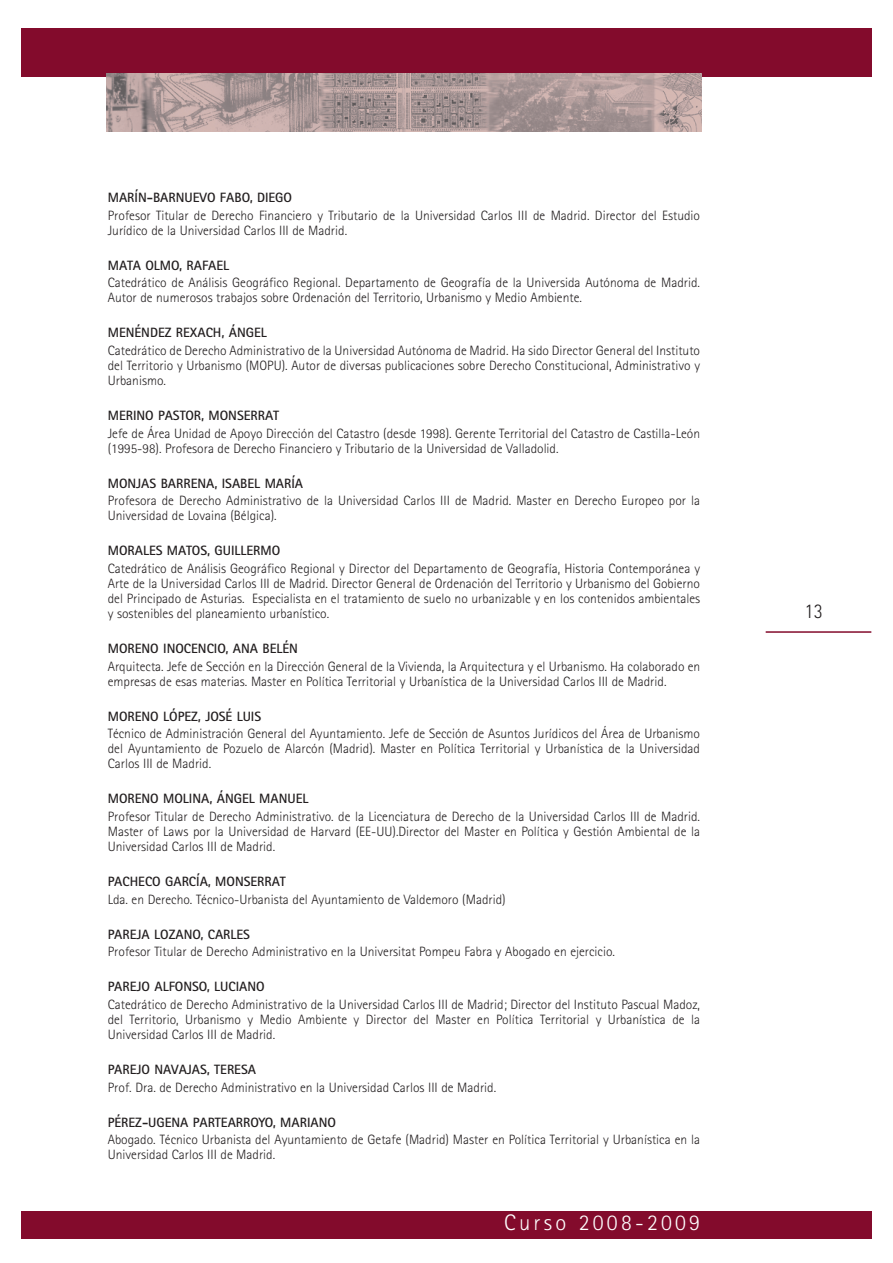
<style>
.page{position:relative;width:893px;height:1263px;background:#fff}
.page>*{position:absolute;margin:0;border:0;box-sizing:border-box;transform-origin:0 0}
.t1{font:300 22.5px "Rotis Sans Serif";letter-spacing:.145em;color:#fff}
.t2{font:300 21px "Rotis Sans Serif";color:#231f20;scale:.9 1}
.t3{font:300 13.5px/15px "Rotis Sans Serif";color:#231f20}
.t4{font:700 13.5px "Rotis Sans Serif";color:#231f20}
</style>
<div class="page">
<div style="left:21px;top:28px;width:851px;height:49px;background:#830b2c"></div>
<div style="left:21px;top:1211px;width:851px;height:28px;background:#830b2c"></div>
<img style="left:106px;top:74px;width:596px;height:57px">
<hr style="left:766px;top:631px;width:105px;height:2px;background:#830b2c">
<p class="t4" style="left:108px;top:193px;width:186px">MARÍN-BARNUEVO FABO, DIEGO</p>
<p class="t3" style="left:108px;top:209px;width:594px">Profesor Titular de Derecho Financiero y Tributario de la Universidad Carlos III de Madrid. Director del Estudio<br>Jurídico de la Universidad Carlos III de Madrid.</p>
<p class="t4" style="left:108px;top:260px;width:123px">MATA OLMO, RAFAEL</p>
<p class="t3" style="left:108px;top:277px;width:594px">Catedrático de Análisis Geográfico Regional. Departamento de Geografía de la Universida Autónoma de Madrid.<br>Autor de numerosos trabajos sobre Ordenación del Territorio, Urbanismo y Medio Ambiente.</p>
<p class="t4" style="left:108px;top:328px;width:161px">MENÉNDEZ REXACH, ÁNGEL</p>
<p class="t3" style="left:108px;top:344px;width:594px;text-align:justify">Catedrático de Derecho Administrativo de la Universidad Autónoma de Madrid. Ha sido Director General del Instituto del Territorio y Urbanismo (MOPU). Autor de diversas publicaciones sobre Derecho Constitucional, Administrativo y Urbanismo.</p>
<p class="t4" style="left:108px;top:411px;width:173px">MERINO PASTOR, MONSERRAT</p>
<p class="t3" style="left:108px;top:427px;width:594px">Jefe de Área Unidad de Apoyo Dirección del Catastro (desde 1998). Gerente Territorial del Catastro de Castilla-León (1995-98). Profesora de Derecho Financiero y Tributario de la Universidad de Valladolid.</p>
<p class="t4" style="left:108px;top:478px;width:197px">MONJAS BARRENA, ISABEL MARÍA</p>
<p class="t3" style="left:108px;top:495px;width:594px">Profesora de Derecho Administrativo de la Universidad Carlos III de Madrid. Master en Derecho Europeo por la<br>Universidad de Lovaina (Bélgica).</p>
<p class="t4" style="left:108px;top:546px;width:174px">MORALES MATOS, GUILLERMO</p>
<p class="t3" style="left:108px;top:562px;width:594px;text-align:justify">Catedrático de Análisis Geográfico Regional y Director del Departamento de Geografía, Historia Contemporánea y Arte de la Universidad Carlos III de Madrid. Director General de Ordenación del Territorio y Urbanismo del Gobierno del Principado de Asturias. Especialista en el tratamiento de suelo no urbanizable y en los contenidos ambientales y sostenibles del planeamiento urbanístico.</p>
<p class="t4" style="left:108px;top:644px;width:192px">MORENO INOCENCIO, ANA BELÉN</p>
<p class="t3" style="left:108px;top:660px;width:594px">Arquitecta. Jefe de Sección en la Dirección General de la Vivienda, la Arquitectura y el Urbanismo. Ha colaborado en empresas de esas materias. Master en Política Territorial y Urbanística de la Universidad Carlos III de Madrid.</p>
<p class="t4" style="left:108px;top:711px;width:155px">MORENO LÓPEZ, JOSÉ LUIS</p>
<p class="t3" style="left:108px;top:728px;width:594px;text-align:justify">Técnico de Administración General del Ayuntamiento. Jefe de Sección de Asuntos Jurídicos del Área de Urbanismo del Ayuntamiento de Pozuelo de Alarcón (Madrid). Master en Política Territorial y Urbanística de la Universidad Carlos III de Madrid.</p>
<p class="t4" style="left:108px;top:794px;width:202px">MORENO MOLINA, ÁNGEL MANUEL</p>
<p class="t3" style="left:108px;top:810px;width:594px;text-align:justify">Profesor Titular de Derecho Administrativo. de la Licenciatura de Derecho de la Universidad Carlos III de Madrid.<br>Master of Laws por la Universidad de Harvard (EE-UU).Director del Master en Política y Gestión Ambiental de la Universidad Carlos III de Madrid.</p>
<p class="t4" style="left:108px;top:877px;width:179px">PACHECO GARCÍA, MONSERRAT</p>
<p class="t3" style="left:108px;top:893px;width:399px">Lda. en Derecho. Técnico-Urbanista del Ayuntamiento de Valdemoro (Madrid)</p>
<p class="t4" style="left:108px;top:929px;width:144px">PAREJA LOZANO, CARLES</p>
<p class="t3" style="left:108px;top:945px;width:509px">Profesor Titular de Derecho Administrativo en la Universitat Pompeu Fabra y Abogado en ejercicio.</p>
<p class="t4" style="left:108px;top:982px;width:158px">PAREJO ALFONSO, LUCIANO</p>
<p class="t3" style="left:108px;top:998px;width:594px;text-align:justify">Catedrático de Derecho Administrativo de la Universidad Carlos III de Madrid; Director del Instituto Pascual Madoz, del Territorio, Urbanismo y Medio Ambiente y Director del Master en Política Territorial y Urbanística de la Universidad Carlos III de Madrid.</p>
<p class="t4" style="left:108px;top:1065px;width:150px">PAREJO NAVAJAS, TERESA</p>
<p class="t3" style="left:108px;top:1081px;width:390px">Prof. Dra. de Derecho Administrativo en la Universidad Carlos III de Madrid.</p>
<p class="t4" style="left:108px;top:1117px;width:230px">PÉREZ-UGENA PARTEARROYO, MARIANO</p>
<p class="t3" style="left:108px;top:1133px;width:594px">Abogado. Técnico Urbanista del Ayuntamiento de Getafe (Madrid) Master en Política Territorial y Urbanística en la<br>Universidad Carlos III de Madrid.</p>
<h1 class="t1" style="left:504px;top:1215px;width:197px">Curso 2008-2009</h1>
<h2 class="t2" style="left:805px;top:603px;width:22px">13</h2>
</div>
